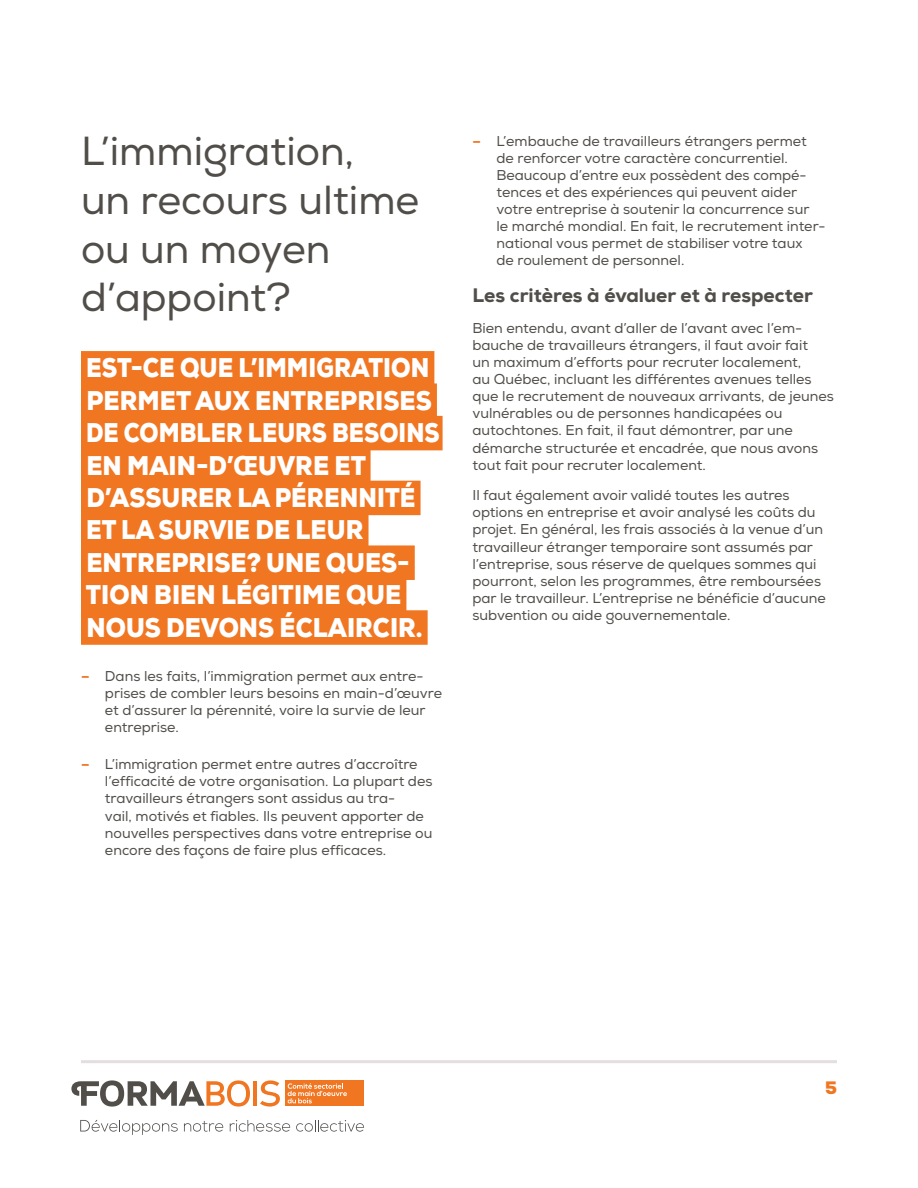
<style>
.page{position:relative;width:918px;height:1188px;background:#fff}
.page>*{position:absolute;margin:0;border:0;box-sizing:border-box;transform-origin:0 0}
.t1{font:40.5px/48.6px "Nexa";color:#514e4a}
.t2{font:900 27px/32.4px "Nexa";letter-spacing:.005em;color:#fff;scale:.86 1}
.t3{font:800 19.5px "Nexa";color:#514e4a}
.t4{font:900 18px "Nexa";color:#f07622}
.t5{font:14.25px/17.1px "Nexa";color:#514e4a}
.s1{font-weight:800;color:#f07622}
</style>
<div class="page">
<div style="left:285px;top:1080px;width:78px;height:26px;background:#f07622"></div>
<svg style="left:80px;top:1120px;width:98px;height:15px"></svg>
<svg style="left:184px;top:1121px;width:40px;height:11px"></svg>
<svg style="left:230px;top:1120px;width:60px;height:12px"></svg>
<svg style="left:296px;top:1120px;width:68px;height:12px"></svg>
<svg style="left:288px;top:1083px;width:59px;height:20px"></svg>
<svg style="left:71px;top:1080px;width:179px;height:27px"></svg>
<hr style="left:253px;top:1081px;width:4px;height:25px;background:#f07622">
<svg style="left:260px;top:1080px;width:20px;height:27px"></svg>
<hr style="left:81px;top:1060px;width:756px;height:3px;background:#e2dfde">
<div style="left:81px;top:351px;width:353px;height:35px;background:#f07622"></div>
<div style="left:81px;top:383px;width:356px;height:35px;background:#f07622"></div>
<div style="left:81px;top:416px;width:362px;height:34px;background:#f07622"></div>
<div style="left:81px;top:448px;width:290px;height:35px;background:#f07622"></div>
<div style="left:81px;top:481px;width:340px;height:34px;background:#f07622"></div>
<div style="left:81px;top:513px;width:288px;height:35px;background:#f07622"></div>
<div style="left:81px;top:545px;width:334px;height:35px;background:#f07622"></div>
<div style="left:81px;top:578px;width:325px;height:34px;background:#f07622"></div>
<div style="left:81px;top:610px;width:347px;height:35px;background:#f07622"></div>
<h1 class="t1" style="left:81px;top:128px;width:340px">L’immigration,<br>un recours ultime ou un moyen d’appoint?</h1>
<h2 class="t2" style="left:86px;top:352px;width:413px">EST-CE QUE L’IMMIGRATION<br>PERMET AUX ENTREPRISES<br>DE COMBLER LEURS BESOINS<br>EN MAIN-D’ŒUVRE ET<br>D’ASSURER LA PÉRENNITÉ<br>ET LA SURVIE DE LEUR<br>ENTREPRISE? UNE QUES-<br>TION BIEN LÉGITIME QUE<br>NOUS DEVONS ÉCLAIRCIR.</h2>
<p class="t5" style="left:105px;top:667px;width:339px;text-indent:-24px"><span class="s1">–</span> Dans les faits, l’immigration permet aux entre&shy;prises de combler leurs besoins en main-d’œuvre et d’assurer la pérennité, voire la survie de leur entreprise.</p>
<p class="t5" style="left:105px;top:756px;width:329px;text-indent:-24px"><span class="s1">–</span> L’immigration permet entre autres d’accroître l’efficacité de votre organisation. La plupart des travailleurs étrangers sont assidus au tra-<br>vail, motivés et fiables. Ils peuvent apporter de nouvelles perspectives dans votre entreprise ou encore des façons de faire plus efficaces.</p>
<p class="t5" style="left:496px;top:133px;width:330px;text-indent:-24px"><span class="s1">–</span> L’embauche de travailleurs étrangers permet de renforcer votre caractère concurrentiel.<br>Beaucoup d’entre eux possèdent des compé&shy;tences et des expériences qui peuvent aider votre entreprise à soutenir la concurrence sur<br>le marché mondial. En fait, le recrutement inter&shy;national vous permet de stabiliser votre taux<br>de roulement de personnel.</p>
<h3 class="t3" style="left:472px;top:283px;width:342px">Les critères à évaluer et à respecter</h3>
<p class="t5" style="left:472px;top:320px;width:363px">Bien entendu, avant d’aller de l’avant avec l’em&shy;bauche de travailleurs étrangers, il faut avoir fait<br>un maximum d’efforts pour recruter localement,<br>au Québec, incluant les différentes avenues telles que le recrutement de nouveaux arrivants, de jeunes vulnérables ou de personnes handicapées ou autochtones. En fait, il faut démontrer, par une démarche structurée et encadrée, que nous avons tout fait pour recruter localement.</p>
<p class="t5" style="left:472px;top:487px;width:355px">Il faut également avoir validé toutes les autres options en entreprise et avoir analysé les coûts du projet. En général, les frais associés à la venue d’un travailleur étranger temporaire sont assumés par l’entreprise, sous réserve de quelques sommes qui pourront, selon les programmes, être remboursées par le travailleur. L’entreprise ne bénéficie d’aucune subvention ou aide gouvernementale.</p>
<p class="t4" style="left:825px;top:1076px;width:13px">5</p>
</div>
